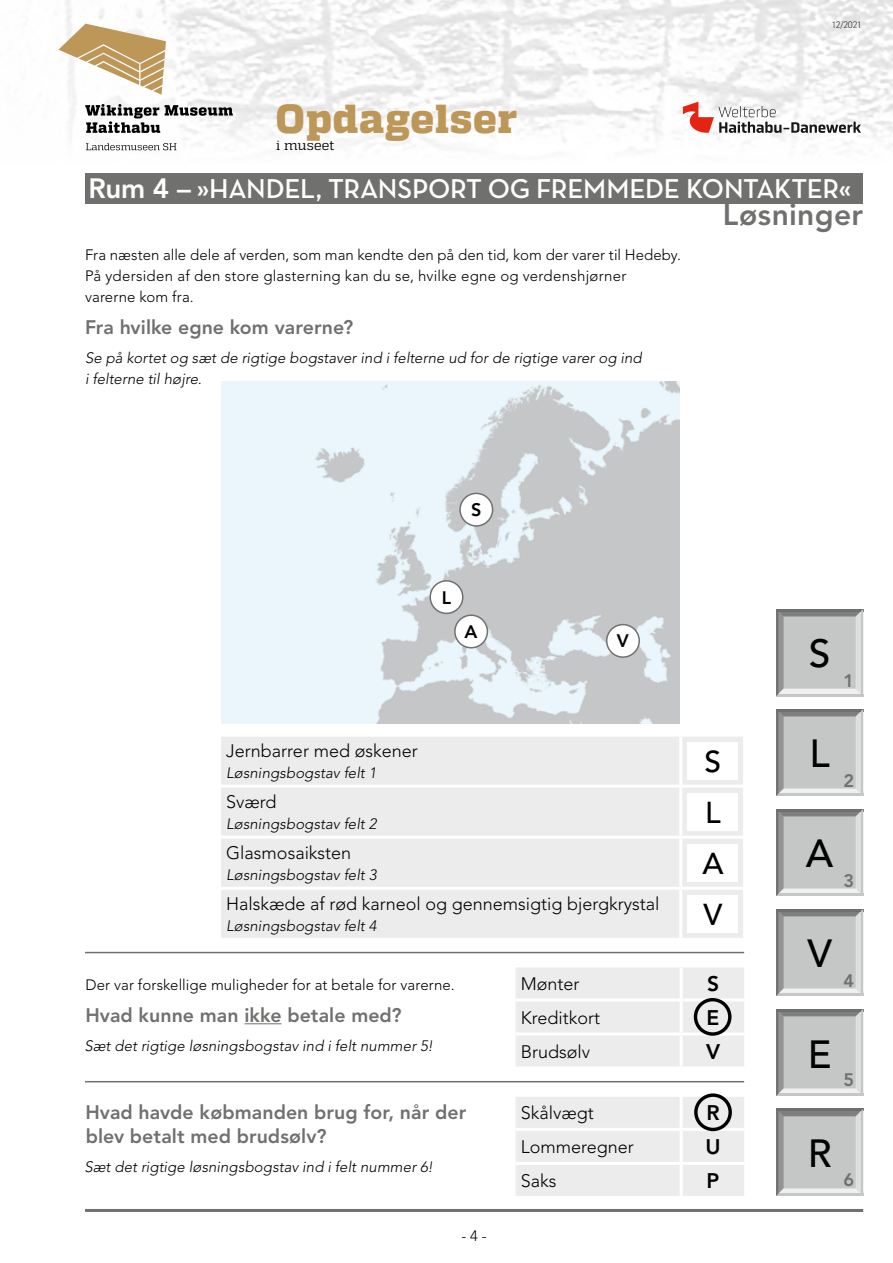
<style>
.page{position:relative;width:893px;height:1263px;background:#fff}
.page>*{position:absolute;margin:0;border:0;box-sizing:border-box;transform-origin:0 0}
.t1{font:800 40.5px "Quadon";letter-spacing:.015em;color:#bc9758}
.t2{font:500 39px "Avenir LT Pro";color:#000}
.t3{font:800 30px "Avenir LT Pro";letter-spacing:.01em;color:#70706f}
.t4{font:500 30px "Avenir LT Pro";color:#000}
.t5{font:600 27.75px "Neutraface Text";letter-spacing:-.015em;color:#fff}
.t6{font:800 21px "Avenir LT Pro";color:#000}
.t7{font:800 19.5px/23.4px "Avenir LT Pro";letter-spacing:.005em;color:#70706f}
.t8{font:300 18px "Avenir LT Pro";color:#000}
.t9{font:800 18px "Avenir LT Pro";color:#70706f}
.t10{font:800 18px "Avenir LT Pro";color:#000}
.t11{font:italic 300 15px/21px "Avenir LT Pro";letter-spacing:.005em;color:#000}
.t12{font:300 15px/21px "Avenir LT Pro";letter-spacing:.005em;color:#000}
.t13{font:13.5px "Quadon";letter-spacing:.01em;color:#000}
.t14{font:9px "Adelle Sans Th";color:#000}
.s1{font-family:"Avenir LT Pro";font-weight:800}
</style>
<div class="page">
<img style="left:65px;top:0;width:828px;height:151px">
<svg style="left:85px;top:104px;width:148px;height:46px"></svg>
<svg style="left:58px;top:24px;width:108px;height:71px"></svg>
<svg style="left:683px;top:102px;width:178px;height:31px"></svg>
<div style="left:85px;top:174px;width:777px;height:30px;background:#70706f"></div>
<hr style="left:85px;top:1209px;width:778px;height:3px;background:#70706f">
<img style="left:221px;top:382px;width:458px;height:341px">
<svg style="left:776px;top:609px;width:87px;height:87px;background:#bdbebe"></svg>
<svg style="left:776px;top:1009px;width:87px;height:87px;background:#bdbebe"></svg>
<svg style="left:776px;top:709px;width:87px;height:87px;background:#bdbebe"></svg>
<svg style="left:776px;top:1109px;width:87px;height:87px;background:#bdbebe"></svg>
<svg style="left:776px;top:809px;width:87px;height:87px;background:#bdbebe"></svg>
<svg style="left:776px;top:909px;width:87px;height:87px;background:#bdbebe"></svg>
<div style="left:516px;top:1097px;width:228px;height:99px;background:#ececed"></div>
<hr style="left:680px;top:1097px;width:3px;height:31px;background:#fff">
<hr style="left:516px;top:1128px;width:165px;height:3px;background:#fff">
<hr style="left:681px;top:1128px;width:63px;height:3px;background:#fff">
<hr style="left:680px;top:1131px;width:3px;height:31px;background:#fff">
<hr style="left:516px;top:1162px;width:165px;height:3px;background:#fff">
<hr style="left:681px;top:1162px;width:63px;height:3px;background:#fff">
<hr style="left:680px;top:1165px;width:3px;height:31px;background:#fff">
<hr style="left:85px;top:1081px;width:659px;height:1px;background:#70706f">
<div style="left:516px;top:967px;width:228px;height:99px;background:#ececed"></div>
<hr style="left:680px;top:967px;width:3px;height:31px;background:#fff">
<hr style="left:516px;top:998px;width:165px;height:3px;background:#fff">
<hr style="left:681px;top:998px;width:63px;height:3px;background:#fff">
<hr style="left:680px;top:1001px;width:3px;height:31px;background:#fff">
<hr style="left:516px;top:1032px;width:165px;height:3px;background:#fff">
<hr style="left:681px;top:1032px;width:63px;height:3px;background:#fff">
<hr style="left:680px;top:1035px;width:3px;height:31px;background:#fff">
<hr style="left:85px;top:952px;width:659px;height:1px;background:#70706f">
<hr style="left:245px;top:1023px;width:37px;height:1px;background:#70706f">
<div style="left:221px;top:737px;width:522px;height:201px;background:#ececed"></div>
<hr style="left:679px;top:737px;width:3px;height:48px;background:#fff">
<hr style="left:679px;top:788px;width:3px;height:48px;background:#fff">
<hr style="left:679px;top:839px;width:3px;height:48px;background:#fff">
<hr style="left:679px;top:890px;width:3px;height:48px;background:#fff">
<hr style="left:221px;top:785px;width:460px;height:3px;background:#fff">
<hr style="left:681px;top:785px;width:65px;height:3px;background:#fff">
<hr style="left:221px;top:836px;width:460px;height:3px;background:#fff">
<hr style="left:681px;top:836px;width:65px;height:3px;background:#fff">
<hr style="left:221px;top:887px;width:460px;height:3px;background:#fff">
<hr style="left:681px;top:887px;width:65px;height:3px;background:#fff">
<div style="left:688px;top:742px;width:50px;height:37px;background:#fff"></div>
<div style="left:688px;top:793px;width:50px;height:37px;background:#fff"></div>
<div style="left:688px;top:844px;width:50px;height:37px;background:#fff"></div>
<div style="left:688px;top:895px;width:50px;height:37px;background:#fff"></div>
<div style="left:460px;top:493px;width:33px;height:33px;background:#fff;border-radius:50%"></div>
<div style="left:459px;top:493px;width:34px;height:34px;border:2px solid #70706f;border-radius:50%"></div>
<div style="left:430px;top:581px;width:33px;height:32px;background:#fff;border-radius:50%"></div>
<div style="left:429px;top:580px;width:34px;height:34px;border:2px solid #70706f;border-radius:50%"></div>
<div style="left:455px;top:615px;width:32px;height:33px;background:#fff;border-radius:50%"></div>
<div style="left:454px;top:614px;width:34px;height:34px;border:2px solid #70706f;border-radius:50%"></div>
<div style="left:607px;top:625px;width:32px;height:32px;background:#fff;border-radius:50%"></div>
<div style="left:606px;top:624px;width:34px;height:34px;border:2px solid #70706f;border-radius:50%"></div>
<div style="left:694px;top:998px;width:37px;height:38px;border:3px solid #000;border-radius:50%"></div>
<div style="left:694px;top:1093px;width:38px;height:38px;border:3px solid #000;border-radius:50%"></div>
<h1 class="t1" style="left:276px;top:95px;width:242px">Opdagelser</h1>
<p class="t13" style="left:276px;top:138px;width:60px">i museet</p>
<p class="t14" style="left:832px;top:18px;width:30px">12/2021</p>
<h3 class="t5" style="left:88px;top:172px;width:764px"><span class="s1">Rum 4 –</span> »HANDEL, TRANSPORT OG FREMMEDE KONTAKTER«</h3>
<h3 class="t3" style="left:723px;top:197px;width:142px">Løsninger</h3>
<p class="t12" style="left:85px;top:244px;width:597px">Fra næsten alle dele af verden, som man kendte den på den tid, kom der varer til Hedeby.<br>På ydersiden af den store glasterning kan du se, hvilke egne og verdenshjørner<br>varerne kom fra.</p>
<h3 class="t7" style="left:85px;top:315px;width:270px">Fra hvilke egne kom varerne?</h3>
<p class="t11" style="left:85px;top:348px;width:558px">Se på kortet og sæt de rigtige bogstaver ind i felterne ud for de rigtige varer og ind i felterne til højre.</p>
<p class="t10" style="left:471px;top:499px;width:12px">S</p>
<p class="t10" style="left:442px;top:587px;width:11px">L</p>
<p class="t10" style="left:465px;top:621px;width:14px">A</p>
<p class="t10" style="left:617px;top:630px;width:14px">V</p>
<p class="t8" style="left:226px;top:740px;width:193px">Jernbarrer med øskener</p>
<p class="t11" style="left:226px;top:762px;width:152px">Løsningsbogstav felt 1</p>
<p class="t8" style="left:226px;top:791px;width:52px">Sværd</p>
<p class="t11" style="left:226px;top:813px;width:152px">Løsningsbogstav felt 2</p>
<p class="t8" style="left:226px;top:842px;width:127px">Glasmosaiksten</p>
<p class="t11" style="left:226px;top:864px;width:152px">Løsningsbogstav felt 3</p>
<p class="t8" style="left:226px;top:893px;width:435px">Halskæde af rød karneol og gennemsigtig bjergkrystal</p>
<p class="t11" style="left:226px;top:915px;width:152px">Løsningsbogstav felt 4</p>
<h3 class="t4" style="left:704px;top:744px;width:18px">S</h3>
<h3 class="t4" style="left:705px;top:795px;width:17px">L</h3>
<h3 class="t4" style="left:702px;top:846px;width:23px">A</h3>
<h3 class="t4" style="left:703px;top:897px;width:20px">V</h3>
<p class="t12" style="left:86px;top:974px;width:371px">Der var forskellige muligheder for at betale for varerne.</p>
<h3 class="t7" style="left:85px;top:1003px;width:318px">Hvad kunne man ikke betale med?</h3>
<p class="t11" style="left:84px;top:1036px;width:350px">Sæt det rigtige løsningsbogstav ind i felt nummer 5!</p>
<h3 class="t7" style="left:85px;top:1101px;width:382px">Hvad havde købmanden brug for, når der blev betalt med brudsølv?</h3>
<p class="t11" style="left:84px;top:1157px;width:350px">Sæt det rigtige løsningsbogstav ind i felt nummer 6!</p>
<p class="t12" style="left:461px;top:1226px;width:27px">- 4 -</p>
<p class="t8" style="left:521px;top:973px;width:60px">Mønter</p>
<h3 class="t6" style="left:707px;top:971px;width:14px">S</h3>
<p class="t8" style="left:521px;top:1007px;width:81px">Kreditkort</p>
<h3 class="t6" style="left:707px;top:1005px;width:14px">E</h3>
<p class="t8" style="left:521px;top:1041px;width:71px">Brudsølv</p>
<h3 class="t6" style="left:706px;top:1039px;width:16px">V</h3>
<p class="t8" style="left:521px;top:1102px;width:74px">Skålvægt</p>
<h3 class="t6" style="left:706px;top:1100px;width:15px">R</h3>
<p class="t8" style="left:521px;top:1136px;width:115px">Lommeregner</p>
<h3 class="t6" style="left:705px;top:1134px;width:17px">U</h3>
<p class="t8" style="left:521px;top:1170px;width:37px">Saks</p>
<h3 class="t6" style="left:707px;top:1168px;width:14px">P</h3>
<h2 class="t2" style="left:809px;top:630px;width:23px">S</h2>
<p class="t9" style="left:844px;top:670px;width:12px">1</p>
<h2 class="t2" style="left:809px;top:731px;width:22px">L</h2>
<p class="t9" style="left:844px;top:770px;width:12px">2</p>
<h2 class="t2" style="left:806px;top:830px;width:29px">A</h2>
<p class="t9" style="left:844px;top:870px;width:12px">3</p>
<h2 class="t2" style="left:807px;top:930px;width:26px">V</h2>
<p class="t9" style="left:844px;top:969px;width:12px">4</p>
<h2 class="t2" style="left:808px;top:1031px;width:25px">E</h2>
<p class="t9" style="left:844px;top:1069px;width:12px">5</p>
<h2 class="t2" style="left:808px;top:1130px;width:25px">R</h2>
<p class="t9" style="left:844px;top:1169px;width:12px">6</p>
</div>
